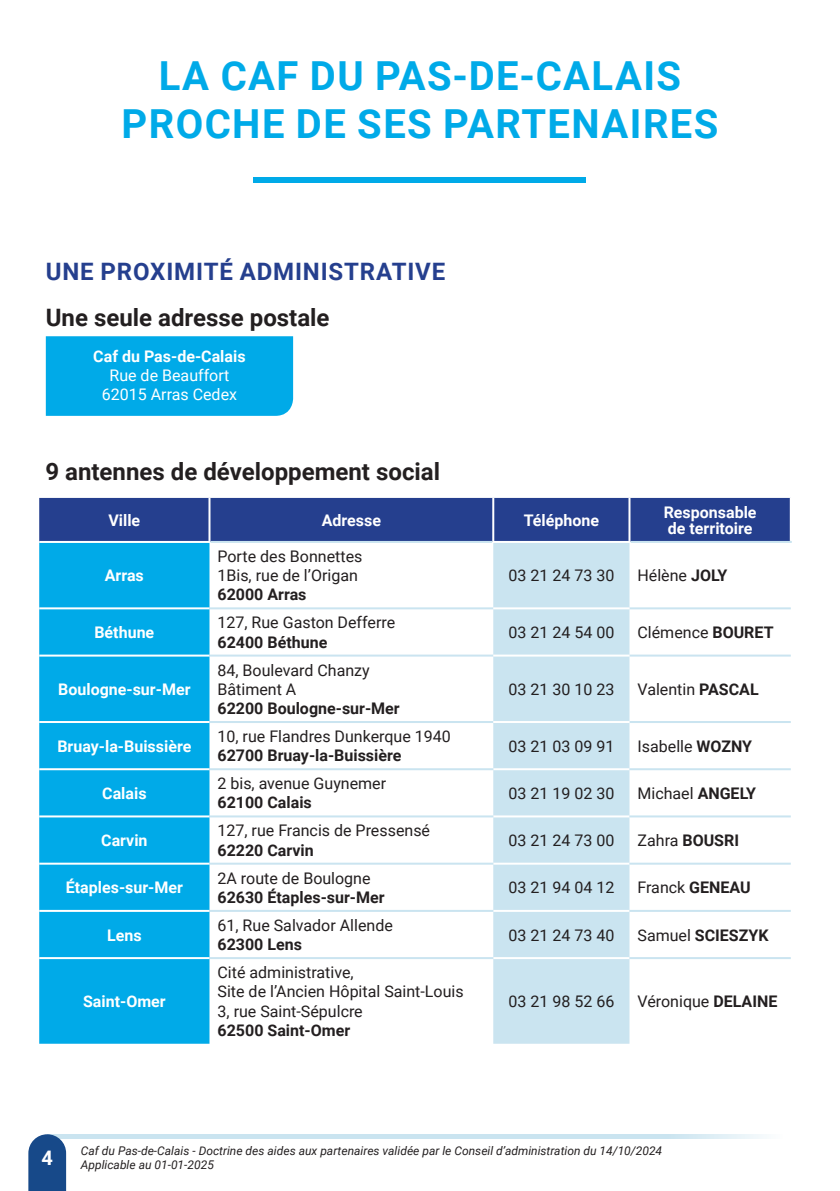
<style>
.page{position:relative;width:840px;height:1191px;background:#fff}
.page>*{position:absolute;margin:0;border:0;box-sizing:border-box;transform-origin:0 0}
.t1{font:700 40px/48px "Roboto";letter-spacing:.035em;color:#00aae8;text-align:center}
.t2{font:700 24px "Roboto";color:#231f20}
.t3{font:700 24px "Roboto";letter-spacing:.035em;color:#253f8e}
.t4{font:700 20px "Roboto";color:#fff}
.t5{font:16px/19.2px "Roboto";color:#231f20}
.t6{font:700 16px "Roboto";color:#231f20}
.t7{font:700 16px/16px "Roboto";color:#fff}
.t8{font:16px/19.2px "Roboto";color:#fff;text-align:center}
.t9{font:italic 12px/14.4px "Roboto";color:#231f20}
.s1{font-weight:700}
.s2{font-weight:400}
</style>
<div class="page">
<hr style="left:47px;top:1134px;width:735px;height:4px;background:#cae4f0">
<svg style="left:28px;top:1134px;width:38px;height:57px;background:#295792"></svg>
<div style="left:46px;top:336px;width:247px;height:80px;background:#00aae8"></div>
<div style="left:39px;top:498px;width:750px;height:43px;background:#253f8e"></div>
<svg style="left:39px;top:543px;width:170px;height:500px;background:#04abe8"></svg>
<div style="left:493px;top:543px;width:136px;height:500px;background:#cae4f0"></div>
<hr style="left:39px;top:607px;width:170px;height:2px;background:#fff">
<hr style="left:39px;top:654px;width:170px;height:2px;background:#fff">
<hr style="left:39px;top:721px;width:170px;height:2px;background:#fff">
<hr style="left:208px;top:498px;width:2px;height:43px;background:#fff">
<hr style="left:492px;top:498px;width:2px;height:43px;background:#fff">
<hr style="left:628px;top:498px;width:2px;height:43px;background:#fff">
<hr style="left:210px;top:541px;width:282px;height:2px;background:#cae4f0">
<hr style="left:630px;top:541px;width:161px;height:2px;background:#cae4f0">
<hr style="left:209px;top:607px;width:284px;height:2px;background:#cae4f0">
<hr style="left:629px;top:607px;width:161px;height:2px;background:#cae4f0">
<hr style="left:209px;top:654px;width:284px;height:2px;background:#cae4f0">
<hr style="left:629px;top:654px;width:161px;height:2px;background:#cae4f0">
<hr style="left:209px;top:721px;width:284px;height:2px;background:#cae4f0">
<hr style="left:629px;top:721px;width:161px;height:2px;background:#cae4f0">
<hr style="left:493px;top:607px;width:136px;height:2px;background:#fff">
<hr style="left:493px;top:654px;width:136px;height:2px;background:#fff">
<hr style="left:493px;top:721px;width:136px;height:2px;background:#fff">
<hr style="left:39px;top:768px;width:170px;height:2px;background:#fff">
<hr style="left:493px;top:768px;width:136px;height:2px;background:#fff">
<hr style="left:39px;top:815px;width:170px;height:2px;background:#fff">
<hr style="left:493px;top:815px;width:136px;height:2px;background:#fff">
<hr style="left:39px;top:862px;width:170px;height:2px;background:#fff">
<hr style="left:493px;top:862px;width:136px;height:2px;background:#fff">
<hr style="left:39px;top:910px;width:170px;height:2px;background:#fff">
<hr style="left:493px;top:910px;width:136px;height:2px;background:#fff">
<hr style="left:39px;top:957px;width:170px;height:2px;background:#fff">
<hr style="left:493px;top:957px;width:136px;height:2px;background:#fff">
<hr style="left:209px;top:768px;width:284px;height:2px;background:#cae4f0">
<hr style="left:209px;top:815px;width:284px;height:2px;background:#cae4f0">
<hr style="left:209px;top:862px;width:284px;height:2px;background:#cae4f0">
<hr style="left:209px;top:910px;width:284px;height:2px;background:#cae4f0">
<hr style="left:209px;top:957px;width:284px;height:2px;background:#cae4f0">
<hr style="left:629px;top:768px;width:161px;height:2px;background:#cae4f0">
<hr style="left:629px;top:815px;width:161px;height:2px;background:#cae4f0">
<hr style="left:629px;top:862px;width:161px;height:2px;background:#cae4f0">
<hr style="left:629px;top:910px;width:161px;height:2px;background:#cae4f0">
<hr style="left:629px;top:957px;width:161px;height:2px;background:#cae4f0">
<div style="left:253px;top:177px;width:333px;height:5px;background:#00aae8"></div>
<h1 class="t1" style="left:121px;top:50px;width:598px">LA CAF DU PAS-DE-CALAIS<br>PROCHE DE SES PARTENAIRES</h1>
<h2 class="t3" style="left:46px;top:255px;width:401px">UNE PROXIMITÉ ADMINISTRATIVE</h2>
<h2 class="t2" style="left:46px;top:301px;width:285px">Une seule adresse postale</h2>
<p class="t7" style="left:93px;top:348px;width:154px">Caf du Pas-de-Calais</p>
<p class="t8" style="left:102px;top:365px;width:137px">Rue de Beauffort<br>62015 Arras Cedex</p>
<h2 class="t2" style="left:45px;top:455px;width:396px">9 antennes de développement social</h2>
<p class="t7" style="left:108px;top:511px;width:33px">Ville</p>
<p class="t7" style="left:321px;top:511px;width:61px">Adresse</p>
<p class="t7" style="left:523px;top:511px;width:77px">Téléphone</p>
<p class="t7" style="left:663px;top:503px;width:94px">Responsable de territoire</p>
<p class="t7" style="left:105px;top:567px;width:41px">Arras</p>
<p class="t5" style="left:217px;top:546px;width:146px">Porte des Bonnettes<br>1Bis, rue de l’Origan</p>
<p class="t6" style="left:217px;top:583px;width:90px">62000 Arras</p>
<p class="t5" style="left:508px;top:565px;width:107px">03 21 24 73 30</p>
<p class="t5" style="left:637px;top:565px;width:91px">Hélène <span class="s1">JOLY</span></p>
<p class="t7" style="left:94px;top:623px;width:61px">Béthune</p>
<p class="t7" style="left:58px;top:680px;width:134px">Boulogne-sur-Mer</p>
<p class="t7" style="left:57px;top:737px;width:135px">Bruay-la-Buissière</p>
<p class="t7" style="left:102px;top:784px;width:46px">Calais</p>
<p class="t7" style="left:101px;top:831px;width:48px">Carvin</p>
<p class="t5" style="left:217px;top:612px;width:179px">127, Rue Gaston Defferre</p>
<p class="t6" style="left:217px;top:630px;width:111px">62400 Béthune</p>
<p class="t5" style="left:217px;top:659px;width:154px">84, Boulevard Chanzy<br>Bâtiment A</p>
<p class="t6" style="left:217px;top:697px;width:184px">62200 Boulogne-sur-Mer</p>
<p class="t5" style="left:217px;top:726px;width:235px">10, rue Flandres Dunkerque 1940</p>
<p class="t6" style="left:217px;top:744px;width:185px">62700 Bruay-la-Buissière</p>
<p class="t5" style="left:217px;top:773px;width:170px">2 bis, avenue Guynemer</p>
<p class="t6" style="left:217px;top:791px;width:96px">62100 Calais</p>
<p class="t5" style="left:217px;top:820px;width:214px">127, rue Francis de Pressensé</p>
<p class="t6" style="left:217px;top:838px;width:98px">62220 Carvin</p>
<p class="t7" style="left:66px;top:879px;width:119px">Étaples-sur-Mer</p>
<p class="t5" style="left:217px;top:867px;width:154px">2A route de Boulogne</p>
<p class="t6" style="left:217px;top:886px;width:168px">62630 Étaples-sur-Mer</p>
<p class="t7" style="left:107px;top:926px;width:36px">Lens</p>
<p class="t7" style="left:83px;top:992px;width:84px">Saint-Omer</p>
<p class="t5" style="left:217px;top:915px;width:177px">61, Rue Salvador Allende</p>
<p class="t6" style="left:217px;top:933px;width:86px">62300 Lens</p>
<p class="t5" style="left:217px;top:962px;width:247px">Cité administrative,<br>Site de l’Ancien Hôpital Saint-Louis<br>3, rue Saint-Sépulcre</p>
<p class="t6" style="left:217px;top:1018px;width:134px">62500 Saint-Omer</p>
<p class="t5" style="left:508px;top:622px;width:107px">03 21 24 54 00</p>
<p class="t5" style="left:637px;top:622px;width:137px">Clémence <span class="s1">BOURET</span></p>
<p class="t5" style="left:508px;top:679px;width:107px">03 21 30 10 23</p>
<p class="t5" style="left:637px;top:679px;width:123px">Valentin <span class="s1">PASCAL</span></p>
<p class="t5" style="left:508px;top:735px;width:107px">03 21 03 09 91</p>
<p class="t5" style="left:637px;top:735px;width:116px">Isabelle <span class="s1">WOZNY</span></p>
<p class="t5" style="left:508px;top:783px;width:107px">03 21 19 02 30</p>
<p class="t5" style="left:637px;top:783px;width:120px">Michael <span class="s1">ANGELY</span></p>
<p class="t5" style="left:508px;top:830px;width:107px">03 21 24 73 00</p>
<p class="t6" style="left:637px;top:829px;width:103px"><span class="s2">Zahra</span> BOUSRI</p>
<p class="t5" style="left:508px;top:877px;width:107px">03 21 94 04 12</p>
<p class="t5" style="left:637px;top:877px;width:115px">Franck <span class="s1">GENEAU</span></p>
<p class="t5" style="left:508px;top:924px;width:107px">03 21 24 73 40</p>
<p class="t6" style="left:637px;top:923px;width:132px"><span class="s2">Samuel</span> SCIESZYK</p>
<p class="t5" style="left:508px;top:991px;width:107px">03 21 98 52 66</p>
<p class="t5" style="left:637px;top:991px;width:141px">Véronique <span class="s1">DELAINE</span></p>
<p class="t4" style="left:41px;top:1144px;width:13px">4</p>
<p class="t9" style="left:81px;top:1142px;width:582px">Caf du Pas-de-Calais - Doctrine des aides aux partenaires validée par le Conseil d’administration du 14/10/2024<br>Applicable au 01-01-2025</p>
</div>
